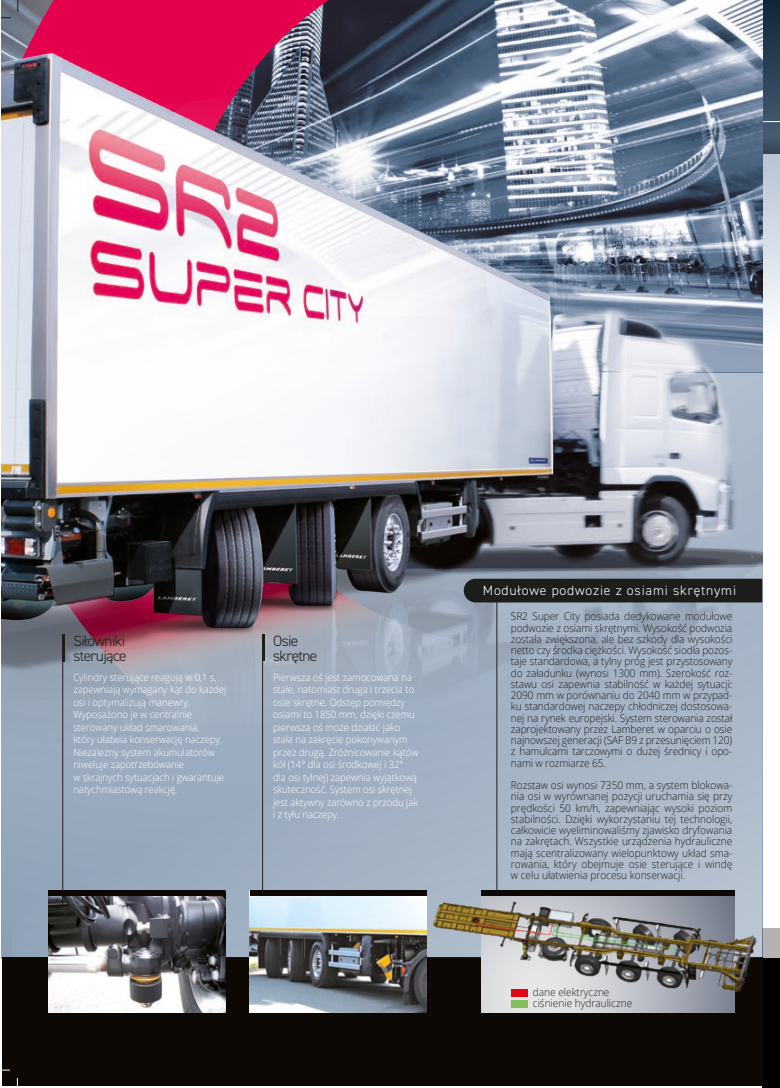
<style>
.page{position:relative;width:780px;height:1088px;background:#fff}
.page>*{position:absolute;margin:0;border:0;box-sizing:border-box;transform-origin:0 0}
.t1{font:300 15px/15px "DIN2014";letter-spacing:-.04em;color:#1d1d1b}
.t2{font:300 13.5px "DIN2014";letter-spacing:.06em;color:#fff}
.t3{font:300 10.62px/11.2px "Open Sans";color:#1d1d1b;text-align:justify;scale:.95 1}
.t4{font:300 10px/12.5px "Open Sans";color:#fff;scale:.95 1}
</style>
<div class="page">
<svg style="left:762px;top:154px;width:18px;height:327px"></svg>
<svg style="left:762px;top:0;width:18px;height:154px"></svg>
<svg style="left:762px;top:116px;width:18px;height:37px"></svg>
<div style="left:762px;top:957px;width:18px;height:131px;background:#000"></div>
<div style="left:762px;top:928px;width:18px;height:29px;background:#b2b2b2"></div>
<div style="left:2px;top:957px;width:760px;height:129px;background:#0d0803"></div>
<svg style="left:2px;top:849px;width:760px;height:56px"></svg>
<img style="left:2px;top:0;width:760px;height:847px">
<svg style="left:18px;top:0;width:1px;height:12px"></svg>
<svg style="left:481px;top:896px;width:253px;height:116px"></svg>
<div style="left:481px;top:890px;width:253px;height:6px;background:#0d0803"></div>
<img style="left:49px;top:896px;width:176px;height:116px">
<img style="left:250px;top:896px;width:176px;height:116px">
<div style="left:250px;top:890px;width:176px;height:6px;background:#0d0803"></div>
<img style="left:428px;top:899px;width:332px;height:100px">
<div style="left:463px;top:579px;width:299px;height:23px;background:#1d1d1b"></div>
<hr style="left:496px;top:598px;width:1px;height:295px;background:#1d1d1b">
<hr style="left:62px;top:634px;width:1px;height:274px;background:#1d1d1b">
<hr style="left:63px;top:634px;width:2px;height:28px;background:#1d1d1b">
<hr style="left:262px;top:634px;width:1px;height:260px;background:#1d1d1b">
<hr style="left:262px;top:634px;width:3px;height:26px;background:#1d1d1b">
<div style="left:49px;top:890px;width:176px;height:6px;background:#0d0803"></div>
<div style="left:511px;top:989px;width:17px;height:7px;background:#e30614"></div>
<div style="left:511px;top:1000px;width:17px;height:7px;background:#82be5d"></div>
<h1 class="t1" style="left:73px;top:633px;width:55px">Siłowniki sterujące</h1>
<p class="t4" style="left:73px;top:670px;width:162px">Cylindry sterujące reagują w 0,1 s, zapewniają wymagany kąt do każdej osi i optymalizują manewry.<br>Wyposażono je w centralnie sterowany układ smarowania,<br>który ułatwia konserwację naczepy.<br>Niezależny system akumulatorów niweluje zapotrzebowanie<br>w skrajnych sytuacjach i gwarantuje natychmiastową reakcję.</p>
<h1 class="t1" style="left:273px;top:633px;width:46px">Osie skrętne</h1>
<p class="t4" style="left:273px;top:670px;width:154px">Pierwsza oś jest zamocowana na stałe, natomiast druga i trzecia to osie skrętne. Odstęp pomiędzy osiami to 1850 mm, dzięki czemu pierwsza oś może działać jako stała na zakręcie pokonywanym przez drugą. Zróżnicowanie kątów kół (14° dla osi środkowej i 32° dla osi tylnej) zapewnia wyjątkową skuteczność. System osi skrętnej jest aktywny zarówno z przodu jak i z tyłu naczepy.</p>
<p class="t2" style="left:483px;top:582px;width:255px">Modułowe podwozie z osiami skrętnymi</p>
<p class="t3" style="left:511px;top:611px;width:234px">SR2 Super City posiada dedykowane modułowe podwozie z osiami skrętnymi. Wysokość podwozia została zwiększona, ale bez szkody dla wysokości netto czy środka ciężkości. Wysokość siodła pozos&shy;taje standardowa, a tylny próg jest przystosowany do załadunku (wynosi 1300 mm). Szerokość roz&shy;stawu osi zapewnia stabilność w każdej sytuacji:<br>2090 mm w porównaniu do 2040 mm w przypad&shy;ku standardowej naczepy chłodniczej dostosowa&shy;nej na rynek europejski. System sterowania został zaprojektowany przez Lamberet w oparciu o osie najnowszej generacji (SAF B9 z przesunięciem 120) z hamulcami tarczowymi o dużej średnicy i opo&shy;nami w rozmiarze 65.</p>
<p class="t3" style="left:511px;top:779px;width:234px">Rozstaw osi wynosi 7350 mm, a system blokowa&shy;nia osi w wyrównanej pozycji uruchamia się przy prędkości 50 km/h, zapewniając wysoki poziom stabilności. Dzięki wykorzystaniu tej technologii, całkowicie wyeliminowaliśmy zjawisko dryfowania na zakrętach. Wszystkie urządzenia hydrauliczne mają scentralizowany wielopunktowy układ sma&shy;rowania, który obejmuje osie sterujące i windę w celu ułatwienia procesu konserwacji.</p>
<p class="t3" style="left:533px;top:986px;width:106px">dane elektryczne ciśnienie hydrauliczne</p>
</div>
